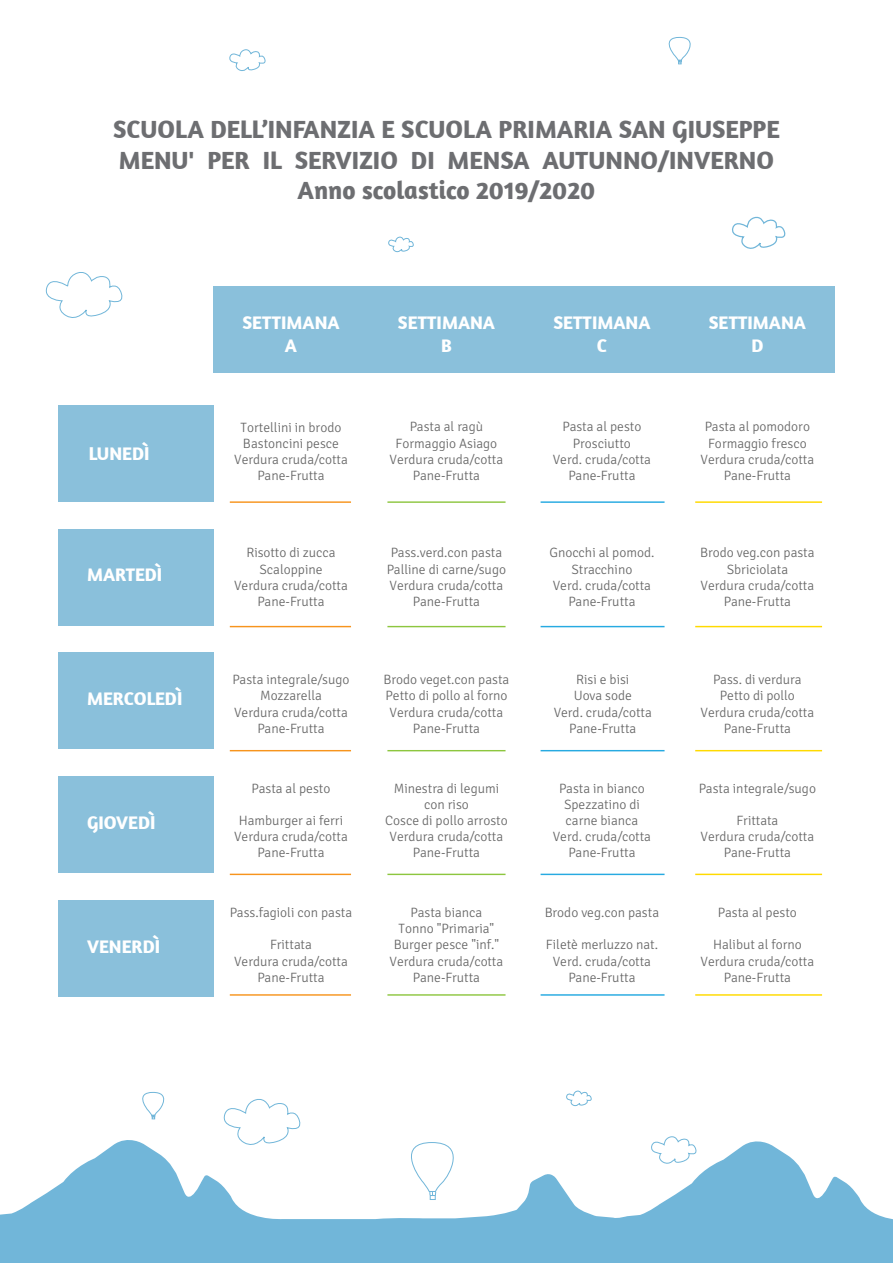
<style>
.page{position:relative;width:893px;height:1263px;background:#fff}
.page>*{position:absolute;margin:0;border:0;box-sizing:border-box;transform-origin:0 0}
.t1{font:700 25.35px/30.5px "Amaranth";color:#6d6e71;text-align:center}
.t2{font:700 18.6px/22.4px "Amaranth";color:#fff;text-align:center}
.t3{font:300 13.5px/16.2px "Signika Negative";color:#666;text-align:center}
</style>
<div class="page">
<div style="left:213px;top:286px;width:156px;height:86px;background:#8ac0db"></div>
<div style="left:369px;top:286px;width:155px;height:86px;background:#8ac0db"></div>
<div style="left:524px;top:286px;width:156px;height:86px;background:#8ac0db"></div>
<div style="left:680px;top:286px;width:155px;height:86px;background:#8ac0db"></div>
<div style="left:58px;top:405px;width:155px;height:97px;background:#8ac0db"></div>
<div style="left:58px;top:529px;width:155px;height:97px;background:#8ac0db"></div>
<div style="left:58px;top:652px;width:155px;height:97px;background:#8ac0db"></div>
<div style="left:58px;top:776px;width:155px;height:97px;background:#8ac0db"></div>
<div style="left:58px;top:900px;width:155px;height:96px;background:#8ac0db"></div>
<hr style="left:230px;top:501px;width:121px;height:2px;background:#f7941d">
<hr style="left:387px;top:501px;width:118px;height:2px;background:#8dc63f">
<hr style="left:541px;top:501px;width:124px;height:2px;background:#27aae1">
<hr style="left:695px;top:501px;width:127px;height:2px;background:#ffda00">
<hr style="left:230px;top:626px;width:121px;height:1px;background:#f7941d">
<hr style="left:387px;top:626px;width:118px;height:1px;background:#8dc63f">
<hr style="left:541px;top:626px;width:124px;height:1px;background:#27aae1">
<hr style="left:695px;top:626px;width:127px;height:1px;background:#ffda00">
<hr style="left:230px;top:750px;width:121px;height:1px;background:#f7941d">
<hr style="left:387px;top:750px;width:118px;height:1px;background:#8dc63f">
<hr style="left:541px;top:750px;width:124px;height:1px;background:#27aae1">
<hr style="left:695px;top:750px;width:127px;height:1px;background:#ffda00">
<hr style="left:230px;top:874px;width:121px;height:1px;background:#f7941d">
<hr style="left:387px;top:874px;width:118px;height:1px;background:#8dc63f">
<hr style="left:541px;top:874px;width:124px;height:1px;background:#27aae1">
<hr style="left:695px;top:874px;width:127px;height:1px;background:#ffda00">
<hr style="left:230px;top:994px;width:121px;height:2px;background:#f7941d">
<hr style="left:387px;top:994px;width:118px;height:2px;background:#8dc63f">
<hr style="left:541px;top:994px;width:124px;height:2px;background:#27aae1">
<hr style="left:695px;top:994px;width:127px;height:2px;background:#ffda00">
<svg style="left:223px;top:1099px;width:78px;height:35px"></svg>
<svg style="left:0;top:1134px;width:893px;height:129px;fill:#71b6d9"></svg>
<svg style="left:142px;top:1092px;width:23px;height:27px"></svg>
<svg style="left:566px;top:1090px;width:26px;height:17px"></svg>
<svg style="left:45px;top:272px;width:78px;height:46px"></svg>
<svg style="left:388px;top:236px;width:26px;height:17px"></svg>
<svg style="left:668px;top:37px;width:23px;height:27px"></svg>
<svg style="left:229px;top:49px;width:37px;height:22px"></svg>
<svg style="left:732px;top:216px;width:54px;height:33px"></svg>
<h1 class="t1" style="left:113px;top:114px;width:668px">SCUOLA DELL’INFANZIA E SCUOLA PRIMARIA SAN GIUSEPPE<br>MENU' PER IL SERVIZIO DI MENSA AUTUNNO/INVERNO<br>Anno scolastico 2019/2020</h1>
<h2 class="t2" style="left:89px;top:442px;width:62px">LUNEDÌ</h2>
<h2 class="t2" style="left:87px;top:563px;width:77px">MARTEDÌ</h2>
<h2 class="t2" style="left:87px;top:686px;width:97px">MERCOLEDÌ</h2>
<h2 class="t2" style="left:87px;top:810px;width:70px">GIOVEDÌ</h2>
<h2 class="t2" style="left:87px;top:934px;width:74px">VENERDÌ</h2>
<h2 class="t2" style="left:242px;top:311px;width:99px">SETTIMANA<br>A</h2>
<h2 class="t2" style="left:398px;top:311px;width:99px">SETTIMANA<br>B</h2>
<h2 class="t2" style="left:553px;top:311px;width:99px">SETTIMANA<br>C</h2>
<h2 class="t2" style="left:709px;top:311px;width:99px">SETTIMANA<br>D</h2>
<p class="t3" style="left:234px;top:419px;width:115px">Tortellini in brodo<br>Bastoncini pesce<br>Verdura cruda/cotta<br>Pane-Frutta</p>
<p class="t3" style="left:234px;top:545px;width:115px">Risotto di zucca<br>Scaloppine<br>Verdura cruda/cotta<br>Pane-Frutta</p>
<p class="t3" style="left:232px;top:672px;width:119px">Pasta integrale/sugo<br>Mozzarella<br>Verdura cruda/cotta<br>Pane-Frutta</p>
<p class="t3" style="left:252px;top:780px;width:80px">Pasta al pesto</p>
<p class="t3" style="left:234px;top:813px;width:115px">Hamburger ai ferri<br>Verdura cruda/cotta<br>Pane-Frutta</p>
<p class="t3" style="left:230px;top:904px;width:124px">Pass.fagioli con pasta</p>
<p class="t3" style="left:234px;top:937px;width:115px">Frittata<br>Verdura cruda/cotta<br>Pane-Frutta</p>
<p class="t3" style="left:390px;top:419px;width:115px">Pasta al ragù<br>Formaggio Asiago<br>Verdura cruda/cotta<br>Pane-Frutta</p>
<p class="t3" style="left:387px;top:545px;width:121px">Pass.verd.con pasta<br>Palline di carne/sugo<br>Verdura cruda/cotta<br>Pane-Frutta</p>
<p class="t3" style="left:384px;top:672px;width:127px">Brodo veget.con pasta<br>Petto di pollo al forno<br>Verdura cruda/cotta<br>Pane-Frutta</p>
<p class="t3" style="left:385px;top:780px;width:124px">Minestra di legumi con riso<br>Cosce di pollo arrosto<br>Verdura cruda/cotta<br>Pane-Frutta</p>
<p class="t3" style="left:390px;top:904px;width:115px">Pasta bianca<br>Tonno "Primaria"<br>Burger pesce "inf."<br>Verdura cruda/cotta<br>Pane-Frutta</p>
<p class="t3" style="left:553px;top:419px;width:100px">Pasta al pesto<br>Prosciutto<br>Verd. cruda/cotta<br>Pane-Frutta</p>
<p class="t3" style="left:549px;top:545px;width:106px">Gnocchi al pomod.<br>Stracchino<br>Verd. cruda/cotta<br>Pane-Frutta</p>
<p class="t3" style="left:554px;top:672px;width:100px">Risi e bisi<br>Uova sode<br>Verd. cruda/cotta<br>Pane-Frutta</p>
<p class="t3" style="left:553px;top:780px;width:100px">Pasta in bianco<br>Spezzatino di carne bianca<br>Verd. cruda/cotta<br>Pane-Frutta</p>
<p class="t3" style="left:545px;top:904px;width:116px">Brodo veg.con pasta</p>
<p class="t3" style="left:546px;top:937px;width:114px">Filetè merluzzo nat.<br>Verd. cruda/cotta<br>Pane-Frutta</p>
<p class="t3" style="left:701px;top:419px;width:115px">Pasta al pomodoro<br>Formaggio fresco<br>Verdura cruda/cotta<br>Pane-Frutta</p>
<p class="t3" style="left:700px;top:545px;width:116px">Brodo veg.con pasta<br>Sbriciolata<br>Verdura cruda/cotta<br>Pane-Frutta</p>
<p class="t3" style="left:701px;top:672px;width:115px">Pass. di verdura<br>Petto di pollo<br>Verdura cruda/cotta<br>Pane-Frutta</p>
<p class="t3" style="left:699px;top:780px;width:119px">Pasta integrale/sugo</p>
<p class="t3" style="left:701px;top:813px;width:115px">Frittata<br>Verdura cruda/cotta<br>Pane-Frutta</p>
<p class="t3" style="left:718px;top:904px;width:80px">Pasta al pesto</p>
<p class="t3" style="left:701px;top:937px;width:115px">Halibut al forno<br>Verdura cruda/cotta<br>Pane-Frutta</p>
</div>
